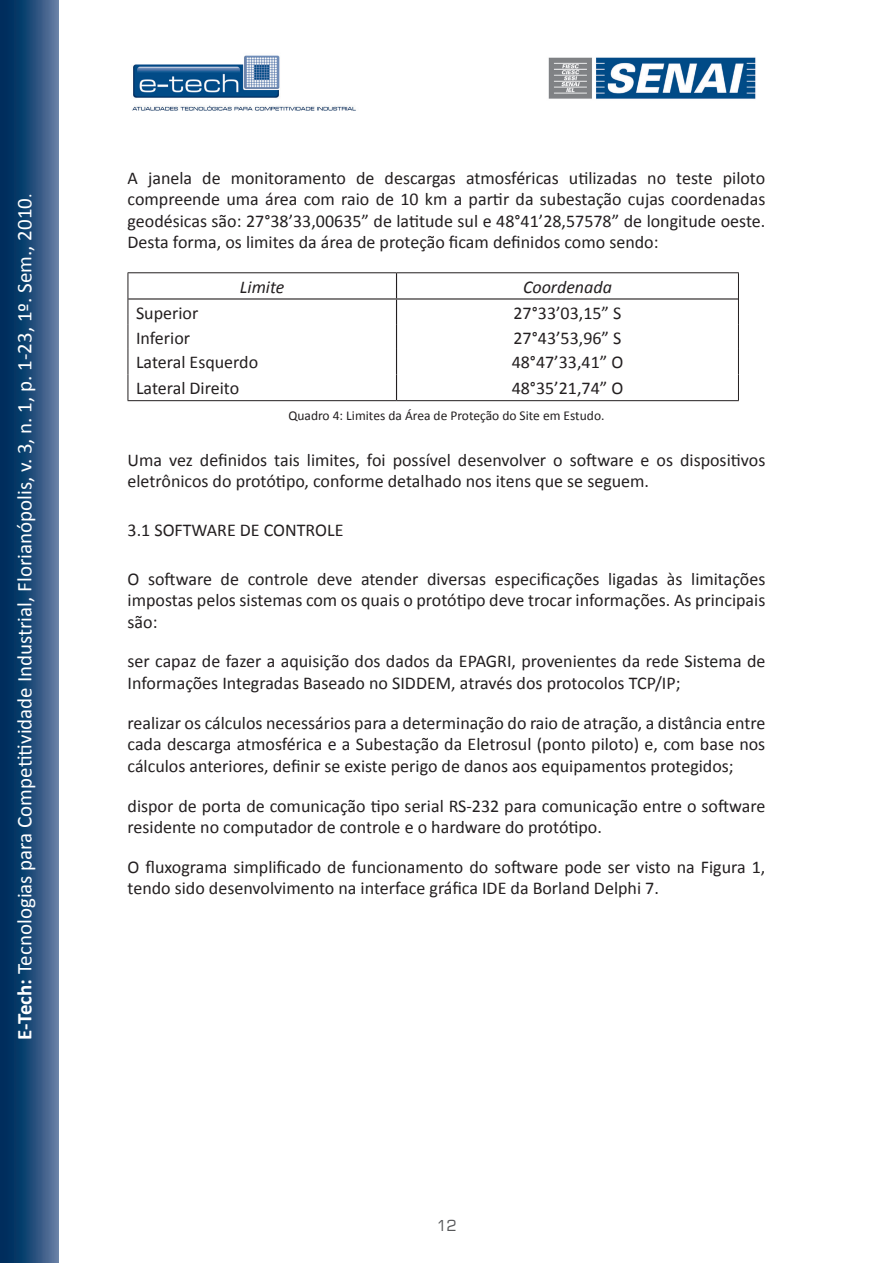
<style>
.page{position:relative;width:893px;height:1263px;background:#fff}
.page>*{position:absolute;margin:0;border:0;box-sizing:border-box;transform-origin:0 0}
.t1{font:21px "Calibri";color:#fff}
.Nível_02{font:18px/21.6px "Calibri";color:#231f20}
.t2{font:italic 18px "Calibri";color:#231f20}
.t3{font:15px "Square 721 BT";color:#57585a}
.Legenda{font:13.5px "Calibri";color:#231f20}
.s1{font-weight:700}
.s2{font-size:18px}
</style>
<div class="page">
<svg style="left:0;top:0;width:58px;height:1263px;background:#214b78"></svg>
<img style="left:548px;top:57px;width:208px;height:42px">
<img style="left:132px;top:55px;width:224px;height:56px">
<hr style="left:128px;top:272px;width:268px;height:1px;background:#231f20">
<hr style="left:396px;top:272px;width:343px;height:1px;background:#231f20">
<hr style="left:128px;top:298px;width:268px;height:2px;background:#231f20">
<hr style="left:396px;top:298px;width:342px;height:2px;background:#231f20">
<svg style="left:128px;top:273px;width:1px;height:127px"></svg>
<svg style="left:396px;top:273px;width:1px;height:127px"></svg>
<hr style="left:128px;top:400px;width:268px;height:1px;background:#231f20">
<hr style="left:396px;top:400px;width:343px;height:1px;background:#231f20">
<svg style="left:738px;top:273px;width:1px;height:127px"></svg>
<p class="t1" style="left:12px;top:1040px;width:848px;rotate:-90deg"><span class="s1">E-Tech:</span> Tecnologias para Competitividade Industrial, Florianópolis, v. 3, n. 1, p. 1-23, 1º. Sem., 2010<span class="s2">.</span></p>
<p class="Nível_02" style="left:128px;top:166px;width:639px;text-align:justify">A janela de monitoramento de descargas atmosféricas utilizadas no teste piloto compreende uma área com raio de 10 km a partir da subestação cujas coordenadas geodésicas são: 27°38’33,00635” de latitude sul e 48°41’28,57578” de longitude oeste.<br>Desta forma, os limites da área de proteção ficam definidos como sendo:</p>
<p class="t2" style="left:240px;top:275px;width:46px">Limite</p>
<p class="t2" style="left:523px;top:275px;width:90px">Coordenada</p>
<p class="Nível_02" style="left:136px;top:301px;width:64px">Superior</p>
<p class="Nível_02" style="left:513px;top:301px;width:109px">27°33’03,15” S</p>
<p class="Nível_02" style="left:136px;top:326px;width:56px">Inferior</p>
<p class="Nível_02" style="left:513px;top:326px;width:109px">27°43’53,96” S</p>
<p class="Nível_02" style="left:136px;top:351px;width:124px">Lateral Esquerdo</p>
<p class="Nível_02" style="left:512px;top:351px;width:113px">48°47’33,41” O</p>
<p class="Nível_02" style="left:136px;top:376px;width:105px">Lateral Direito</p>
<p class="Nível_02" style="left:512px;top:376px;width:113px">48°35’21,74” O</p>
<p class="Legenda" style="left:288px;top:407px;width:318px">Quadro 4: Limites da Área de Proteção do Site em Estudo.</p>
<p class="Nível_02" style="left:128px;top:448px;width:639px">Uma vez definidos tais limites, foi possível desenvolver o software e os dispositivos eletrônicos do protótipo, conforme detalhado nos itens que se seguem.</p>
<p class="Nível_02" style="left:128px;top:518px;width:217px">3.1 SOFTWARE DE CONTROLE</p>
<p class="Nível_02" style="left:128px;top:567px;width:639px;text-align:justify">O software de controle deve atender diversas especificações ligadas às limitações impostas pelos sistemas com os quais o protótipo deve trocar informações. As principais são:</p>
<p class="Nível_02" style="left:128px;top:650px;width:639px">ser capaz de fazer a aquisição dos dados da EPAGRI, provenientes da rede Sistema de<br>Informações Integradas Baseado no SIDDEM, através dos protocolos TCP/IP;</p>
<p class="Nível_02" style="left:128px;top:711px;width:639px;text-align:justify">realizar os cálculos necessários para a determinação do raio de atração, a distância entre cada descarga atmosférica e a Subestação da Eletrosul (ponto piloto) e, com base nos cálculos anteriores, definir se existe perigo de danos aos equipamentos protegidos;</p>
<p class="Nível_02" style="left:128px;top:794px;width:639px">dispor de porta de comunicação tipo serial RS-232 para comunicação entre o software residente no computador de controle e o hardware do protótipo.</p>
<p class="Nível_02" style="left:128px;top:855px;width:639px">O fluxograma simplificado de funcionamento do software pode ser visto na Figura 1, tendo sido desenvolvimento na interface gráfica IDE da Borland Delphi 7.</p>
<p class="t3" style="left:436px;top:1216px;width:22px">12</p>
</div>
